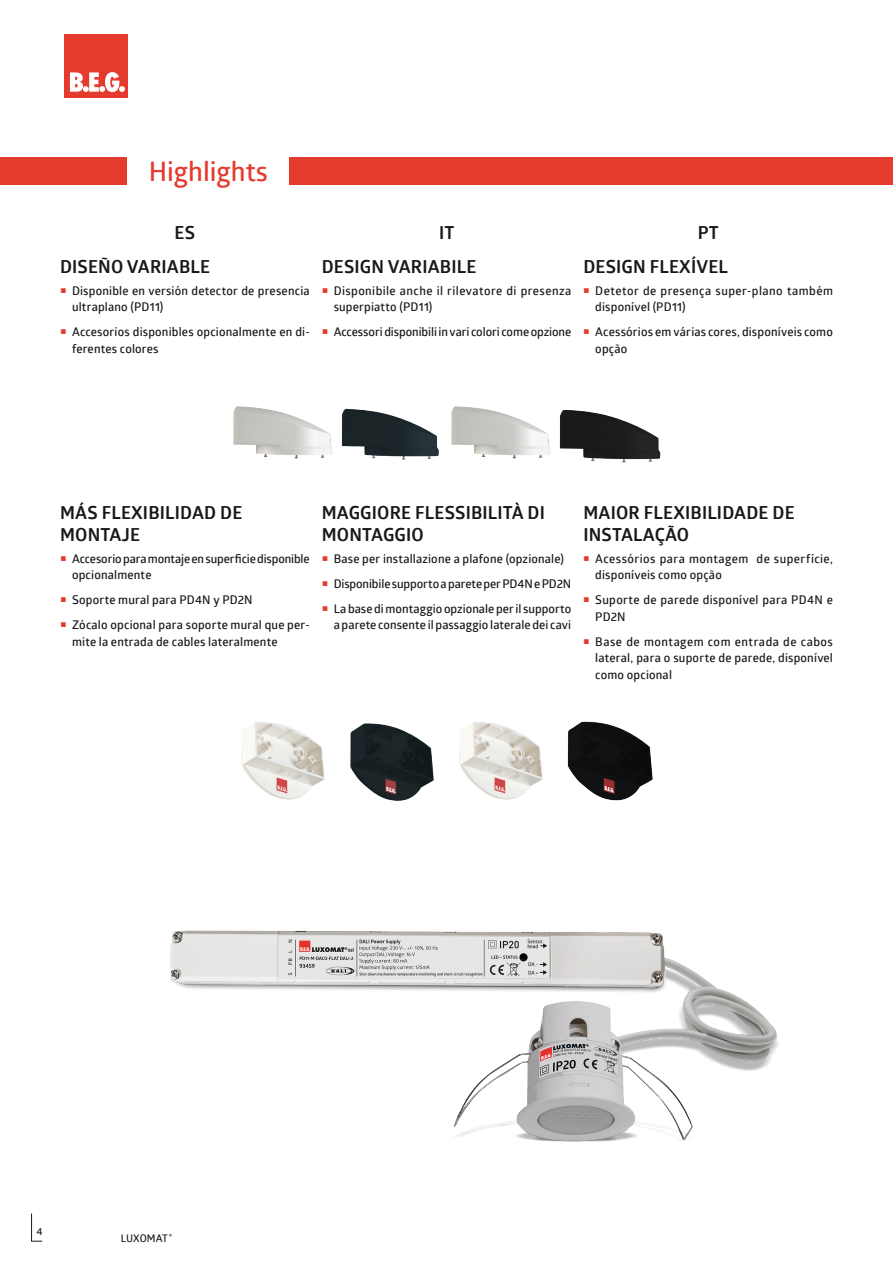
<style>
.page{position:relative;width:893px;height:1263px;background:#fff}
.page>*{position:absolute;margin:0;border:0;box-sizing:border-box;transform-origin:0 0}
.t1{font:600 27px "Glober";color:#e53a2e}
.t2{font:700 18px/21.6px "Glober";letter-spacing:.01em;color:#171818}
.t3{font:600 12px/16.5px "Glober";letter-spacing:.015em;color:#171818}
.t4{font:600 12px/16.5px "Glober";letter-spacing:.035em;color:#171818}
.t5{font:600 12px/16.5px "Glober";letter-spacing:-.01em;color:#171818}
.t6{font:600 12px/16.5px "Glober";letter-spacing:.04em;color:#171818}
.t7{font:600 12px "Glober";letter-spacing:-.005em;color:#171818}
.t8{font:600 10.5px "Glober";letter-spacing:-.005em;color:#171818}
.t9{font:600 10.35px "Glober";color:#171818}
</style>
<div class="page">
<div style="left:0;top:157px;width:893px;height:28px;background:#e53a2e"></div>
<svg style="left:31px;top:1213px;width:12px;height:29px"></svg>
<div style="left:64px;top:34px;width:64px;height:64px;background:#e53a2e"></div>
<svg style="left:70px;top:72px;width:55px;height:20px"></svg>
<div style="left:128px;top:100px;width:161px;height:89px;background:#fff"></div>
<img style="left:233px;top:406px;width:100px;height:53px">
<img style="left:341px;top:408px;width:98px;height:52px">
<img style="left:451px;top:406px;width:100px;height:53px">
<img style="left:559px;top:410px;width:102px;height:53px">
<img style="left:241px;top:722px;width:84px;height:78px">
<img style="left:350px;top:723px;width:84px;height:78px">
<img style="left:459px;top:722px;width:84px;height:78px">
<img style="left:567px;top:721px;width:86px;height:80px">
<img style="left:170px;top:930px;width:609px;height:212px">
<h1 class="t1" style="left:149px;top:152px;width:121px">Highlights</h1>
<h2 class="t2" style="left:175px;top:221px;width:22px">ES</h2>
<h2 class="t2" style="left:439px;top:221px;width:17px">IT</h2>
<h2 class="t2" style="left:698px;top:221px;width:23px">PT</h2>
<h2 class="t2" style="left:60px;top:255px;width:152px">DISEÑO VARIABLE</h2>
<h2 class="t2" style="left:322px;top:255px;width:156px">DESIGN VARIABILE</h2>
<h2 class="t2" style="left:583px;top:255px;width:146px">DESIGN FLEXÍVEL</h2>
<p class="t3" style="left:72px;top:282px;width:239px">Disponible en versión detector de presencia ultraplano (PD11)</p>
<p class="t3" style="left:72px;top:323px;width:239px">Accesorios disponibles opcionalmente en di&shy;ferentes colores</p>
<p class="t6" style="left:595px;top:282px;width:239px">Detetor de presença super-plano também disponível (PD11)</p>
<p class="t3" style="left:595px;top:323px;width:239px">Acessórios em várias cores, disponíveis como opção</p>
<p class="t4" style="left:334px;top:282px;width:239px">Disponibile anche il rilevatore di presenza superpiatto (PD11)</p>
<p class="t7" style="left:334px;top:323px;width:239px">Accessori disponibili in vari colori come opzione</p>
<h2 class="t2" style="left:60px;top:502px;width:184px">MÁS FLEXIBILIDAD DE<br>MONTAJE</h2>
<h2 class="t2" style="left:322px;top:502px;width:225px">MAGGIORE FLESSIBILITÀ DI<br>MONTAGGIO</h2>
<h2 class="t2" style="left:583px;top:502px;width:213px">MAIOR FLEXIBILIDADE DE<br>INSTALAÇÃO</h2>
<p class="t5" style="left:72px;top:550px;width:239px">Accesorio para montaje en superficie disponible opcionalmente</p>
<p class="t3" style="left:72px;top:587px;width:239px;line-height:25px">Soporte mural para PD4N y PD2N<br>Zócalo opcional para soporte mural que per-</p>
<p class="t3" style="left:72px;top:633px;width:207px">mite la entrada de cables lateralmente</p>
<p class="t3" style="left:334px;top:545px;width:239px;line-height:25px">Base per installazione a plafone (opzionale)<br>Disponibile supporto a parete per PD4N e PD2N<br>La base di montaggio opzionale per il supporto</p>
<p class="t3" style="left:334px;top:616px;width:239px">a parete consente il passaggio laterale dei cavi</p>
<p class="t4" style="left:595px;top:550px;width:239px">Acessórios para montagem de superfície, disponíveis como opção</p>
<p class="t3" style="left:595px;top:591px;width:239px">Suporte de parede disponível para PD4N e<br>PD2N</p>
<p class="t3" style="left:595px;top:633px;width:239px;text-align:justify">Base de montagem com entrada de cabos lateral, para o suporte de parede, disponível como opcional</p>
<p class="t9" style="left:36px;top:1224px;width:8px">4</p>
<p class="t8" style="left:121px;top:1230px;width:53px">LUXOMAT<sup>®</sup></p>
</div>
